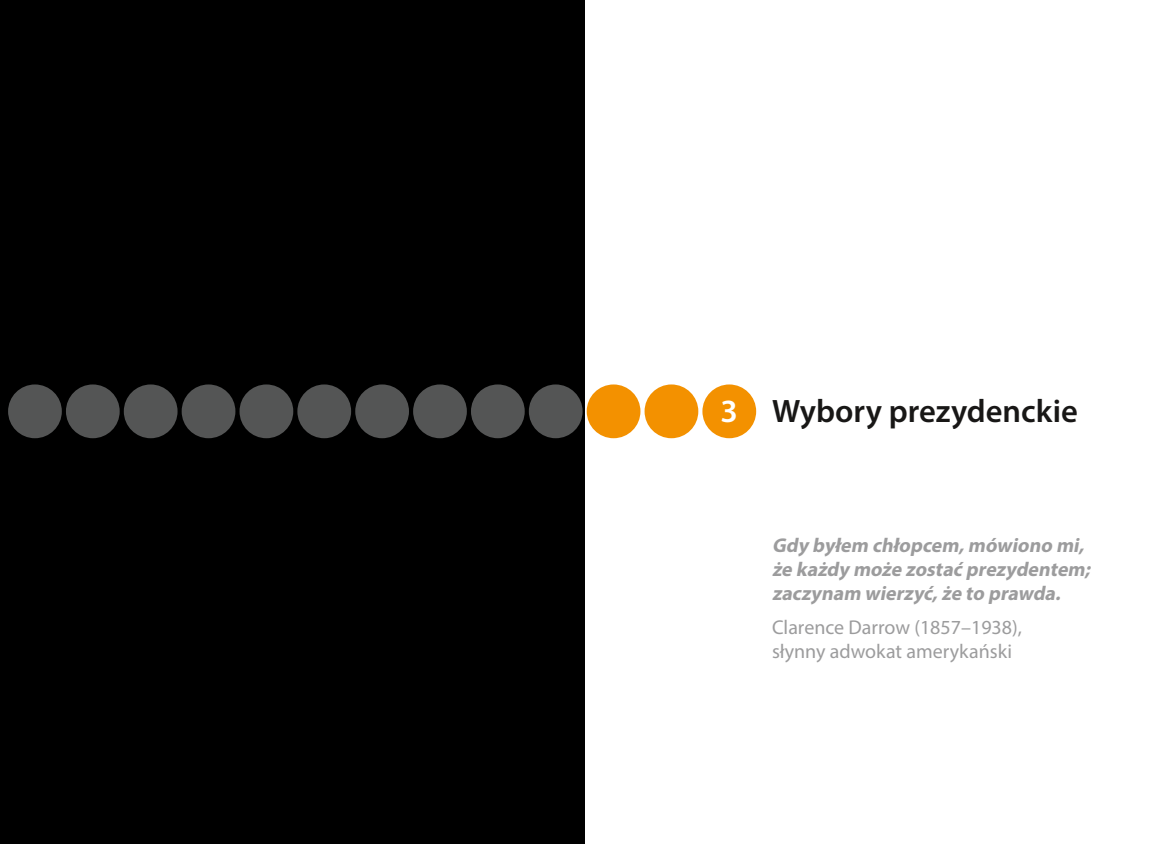
<style>
.page{position:relative;width:1170px;height:844px;background:#fff}
.page>*{position:absolute;margin:0;border:0;box-sizing:border-box;transform-origin:0 0}
.t1{font:600 32.5px "Myriad Pro";color:#181716}
.t2{font:italic 700 20px/24px "Myriad Pro";color:#9c9c9d}
.t3{font:20px/24px "Myriad Pro";color:#9c9c9d}
.s1{color:#fff}
</style>
<div class="page">
<div style="left:0;top:0;width:585px;height:843px;background:#000"></div>
<div style="left:297px;top:384px;width:54px;height:54px;background:#545555;border-radius:50%"></div>
<div style="left:8px;top:384px;width:54px;height:54px;background:#545555;border-radius:50%"></div>
<div style="left:355px;top:384px;width:54px;height:54px;background:#545555;border-radius:50%"></div>
<div style="left:66px;top:384px;width:54px;height:54px;background:#545555;border-radius:50%"></div>
<div style="left:413px;top:384px;width:54px;height:54px;background:#545555;border-radius:50%"></div>
<div style="left:124px;top:384px;width:53px;height:54px;background:#545555;border-radius:50%"></div>
<div style="left:471px;top:384px;width:53px;height:54px;background:#545555;border-radius:50%"></div>
<div style="left:182px;top:384px;width:53px;height:54px;background:#545555;border-radius:50%"></div>
<div style="left:529px;top:384px;width:53px;height:54px;background:#545555;border-radius:50%"></div>
<div style="left:239px;top:384px;width:54px;height:54px;background:#545555;border-radius:50%"></div>
<div style="left:586px;top:384px;width:54px;height:54px;background:#f39100;border-radius:50%"></div>
<div style="left:644px;top:384px;width:54px;height:54px;background:#f39100;border-radius:50%"></div>
<div style="left:702px;top:384px;width:54px;height:54px;background:#f39100;border-radius:50%"></div>
<h1 class="t1" style="left:720px;top:390px;width:359px"><span class="s1">3</span> Wybory prezydenckie</h1>
<p class="t2" style="left:772px;top:532px;width:324px">Gdy byłem chłopcem,mówiono mi, że każdy może zostać prezydentem; zaczynam wierzyć,że to prawda.</p>
<p class="t3" style="left:772px;top:615px;width:251px">Clarence Darrow (1857–1938), słynny adwokat amerykański</p>
</div>
